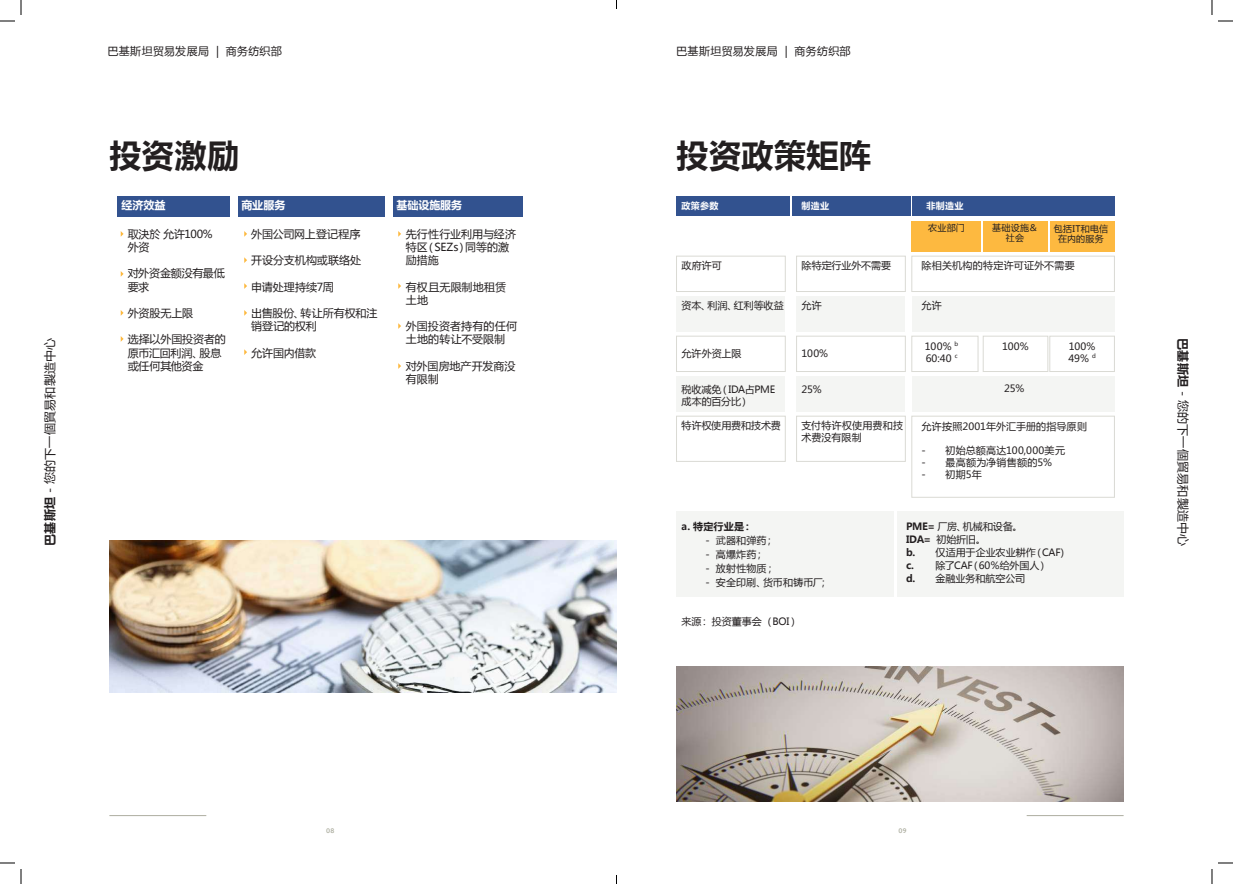
<style>
.page{position:relative;width:1233px;height:884px;background:#fff}
.page>*{position:absolute;margin:0;border:0;box-sizing:border-box;transform-origin:0 0}
.t1{font:700 32px "Microsoft Ya Hei";letter-spacing:.02em;color:#231f20}
.t2{font:12px "Microsoft Ya Hei";letter-spacing:.02em;color:#231f20}
.t3{font:11px/13.2px "Microsoft Ya Hei";color:#231f20}
.t4{font:11px "Microsoft Ya Hei";letter-spacing:.035em;color:#231f20}
.t5{font:700 11px "Microsoft Ya Hei";color:#fff}
.t6{font:10px/13px "Microsoft Ya Hei";letter-spacing:.005em;color:#231f20}
.t7{font:10px "Microsoft Ya Hei";letter-spacing:.025em;color:#231f20}
.t8{font:10px/12px "Microsoft Ya Hei";letter-spacing:-.015em;color:#231f20}
.t9{font:700 10px "Microsoft Ya Hei";letter-spacing:.015em;color:#231f20}
.t10{font:9px/10px "Microsoft Ya Hei";letter-spacing:.025em;color:#231f20;text-align:center}
.t11{font:700 9px "Microsoft Ya Hei";letter-spacing:.035em;color:#fff}
.t12{font:700 7px "Noah";color:#adaea0}
.s1{font-weight:700}
</style>
<div class="page">
<hr style="left:109px;top:815px;width:97px;height:1px;background:#adaea0">
<hr style="left:1026px;top:815px;width:97px;height:1px;background:#adaea0">
<div style="left:676px;top:256px;width:109px;height:36px;background:#fff;border:1px solid #dadad4"></div>
<div style="left:796px;top:256px;width:109px;height:36px;background:#fff;border:1px solid #dadad4"></div>
<div style="left:911px;top:256px;width:203px;height:36px;background:#fff;border:1px solid #dadad4"></div>
<div style="left:911px;top:296px;width:203px;height:35px;background:#f4f5f3"></div>
<div style="left:911px;top:196px;width:203px;height:20px;background:#32528f"></div>
<div style="left:791px;top:196px;width:119px;height:20px;background:#32528f"></div>
<div style="left:676px;top:196px;width:114px;height:20px;background:#32528f"></div>
<div style="left:911px;top:336px;width:67px;height:36px;background:#fff;border:1px solid #dadad4"></div>
<div style="left:911px;top:221px;width:70px;height:30px;background:#fdb940"></div>
<div style="left:983px;top:336px;width:65px;height:36px;background:#fff;border:1px solid #dadad4"></div>
<div style="left:983px;top:221px;width:64px;height:30px;background:#fdb940"></div>
<div style="left:1049px;top:336px;width:65px;height:36px;background:#fff;border:1px solid #dadad4"></div>
<div style="left:1049px;top:221px;width:65px;height:30px;background:#fdb940"></div>
<div style="left:911px;top:376px;width:203px;height:35px;background:#f4f5f3"></div>
<div style="left:897px;top:511px;width:226px;height:85px;background:#f4f5f3"></div>
<div style="left:676px;top:511px;width:218px;height:85px;background:#f4f5f3"></div>
<div style="left:911px;top:416px;width:203px;height:81px;background:#fff;border:1px solid #dadad4"></div>
<div style="left:796px;top:296px;width:109px;height:35px;background:#f4f5f3"></div>
<div style="left:796px;top:336px;width:109px;height:36px;background:#fff;border:1px solid #dadad4"></div>
<div style="left:796px;top:376px;width:109px;height:35px;background:#f4f5f3"></div>
<div style="left:796px;top:416px;width:109px;height:45px;background:#fff;border:1px solid #dadad4"></div>
<div style="left:676px;top:296px;width:109px;height:35px;background:#f4f5f3"></div>
<div style="left:676px;top:336px;width:109px;height:36px;background:#fff;border:1px solid #dadad4"></div>
<div style="left:676px;top:376px;width:109px;height:35px;background:#f4f5f3"></div>
<div style="left:676px;top:416px;width:109px;height:45px;background:#fff;border:1px solid #dadad4"></div>
<img style="left:676px;top:666px;width:447px;height:135px">
<div style="left:117px;top:196px;width:113px;height:20px;background:#32528f"></div>
<div style="left:238px;top:196px;width:147px;height:20px;background:#32528f"></div>
<div style="left:393px;top:196px;width:129px;height:20px;background:#32528f"></div>
<svg style="left:121px;top:231px;width:3px;height:6px"></svg>
<svg style="left:244px;top:231px;width:3px;height:6px"></svg>
<svg style="left:398px;top:231px;width:3px;height:6px"></svg>
<svg style="left:398px;top:283px;width:3px;height:6px"></svg>
<svg style="left:398px;top:323px;width:3px;height:6px"></svg>
<svg style="left:398px;top:363px;width:3px;height:6px"></svg>
<svg style="left:244px;top:257px;width:3px;height:6px"></svg>
<svg style="left:244px;top:283px;width:3px;height:6px"></svg>
<svg style="left:244px;top:310px;width:3px;height:6px"></svg>
<svg style="left:244px;top:349px;width:3px;height:6px"></svg>
<svg style="left:121px;top:271px;width:3px;height:6px"></svg>
<svg style="left:121px;top:310px;width:3px;height:6px"></svg>
<svg style="left:121px;top:336px;width:3px;height:6px"></svg>
<img style="left:109px;top:541px;width:507px;height:151px">
<svg style="left:1218px;top:20px;width:15px;height:2px"></svg>
<svg style="left:1218px;top:862px;width:15px;height:2px"></svg>
<svg style="left:0;top:0;width:22px;height:22px"></svg>
<svg style="left:0;top:862px;width:22px;height:22px"></svg>
<svg style="left:1211px;top:0;width:1px;height:15px"></svg>
<svg style="left:1211px;top:869px;width:1px;height:15px"></svg>
<p class="t2" style="left:42px;top:546px;width:210px;rotate:-90deg"><span class="s1">巴基斯坦</span> - 您的下一個貿易和製造中心</p>
<p class="t4" style="left:107px;top:43px;width:176px">巴基斯坦贸易发展局 | 商务纺织部</p>
<p class="t4" style="left:676px;top:43px;width:176px">巴基斯坦贸易发展局 | 商务纺织部</p>
<h1 class="t1" style="left:109px;top:133px;width:131px">投资激励</h1>
<p class="t5" style="left:121px;top:197px;width:46px">经济效益</p>
<p class="t5" style="left:241px;top:197px;width:45px">商业服务</p>
<p class="t5" style="left:396px;top:197px;width:67px">基础设施服务</p>
<p class="t3" style="left:128px;top:227px;width:87px">取決於 允许100%外资</p>
<p class="t3" style="left:128px;top:266px;width:99px">对外资金额没有最低要求</p>
<p class="t3" style="left:128px;top:306px;width:67px">外资股无上限</p>
<p class="t3" style="left:128px;top:332px;width:100px">选择以外国投资者的原币汇回利润、股息或任何其他资金</p>
<p class="t3" style="left:251px;top:227px;width:111px">外国公司网上登记程序</p>
<p class="t3" style="left:251px;top:253px;width:111px">开设分支机构或联络处</p>
<p class="t3" style="left:251px;top:280px;width:84px">申请处理持续7周</p>
<p class="t3" style="left:251px;top:306px;width:128px">出售股份、转让所有权和注销登记的权利</p>
<p class="t3" style="left:251px;top:346px;width:66px">允许国内借款</p>
<p class="t3" style="left:406px;top:227px;width:112px">先行性行业利用与经济特区（SEZs）同等的激励措施</p>
<p class="t3" style="left:406px;top:280px;width:102px">有权且无限制地租赁土地</p>
<p class="t3" style="left:406px;top:319px;width:113px">外国投资者持有的任何土地的转让不受限制</p>
<p class="t3" style="left:406px;top:359px;width:111px">对外国房地产开发商没有限制</p>
<h1 class="t1" style="left:676px;top:133px;width:196px">投资政策矩阵</h1>
<p class="t11" style="left:681px;top:199px;width:38px">政策参数</p>
<p class="t11" style="left:801px;top:199px;width:29px">制造业</p>
<p class="t11" style="left:926px;top:199px;width:38px">非制造业</p>
<p class="t10" style="left:928px;top:222px;width:38px">农业部门</p>
<p class="t10" style="left:992px;top:222px;width:47px">基础设施＆社会</p>
<p class="t10" style="left:1054px;top:223px;width:56px">包括IT和电信在内的服务</p>
<p class="t6" style="left:681px;top:259px;width:42px">政府许可</p>
<p class="t6" style="left:681px;top:298px;width:104px">资本、利润、红利等收益</p>
<p class="t6" style="left:681px;top:346px;width:61px">允许外资上限</p>
<p class="t8" style="left:681px;top:383px;width:95px">税收减免（IDA占PME成本的百分比）</p>
<p class="t6" style="left:681px;top:418px;width:101px">特许权使用费和技术费</p>
<p class="t6" style="left:801px;top:259px;width:91px">除特定行业外不需要</p>
<p class="t6" style="left:801px;top:298px;width:22px">允许</p>
<p class="t6" style="left:801px;top:346px;width:28px">100%</p>
<p class="t6" style="left:801px;top:382px;width:22px">25%</p>
<p class="t6" style="left:801px;top:419px;width:103px;line-height:12px">支付特许权使用费和技术费没有限制</p>
<p class="t7" style="left:921px;top:259px;width:155px">除相关机构的特定许可证外不需要</p>
<p class="t6" style="left:921px;top:298px;width:22px">允许</p>
<p class="t6" style="left:925px;top:340px;width:35px;line-height:12px">100% <sup>b<br></sup>60:40 <sup>c</sup></p>
<p class="t6" style="left:1002px;top:339px;width:28px">100%</p>
<p class="t6" style="left:1004px;top:381px;width:22px">25%</p>
<p class="t6" style="left:1068px;top:340px;width:29px;line-height:12px">100%<br>49% <sup>d</sup></p>
<p class="t6" style="left:921px;top:419px;width:167px">允许按照2001年外汇手册的指导原则</p>
<p class="t6" style="left:921px;top:443px;width:145px">- 初始总额高达100,000美元</p>
<p class="t7" style="left:921px;top:455px;width:132px">- 最高额为净销售额的5%</p>
<p class="t6" style="left:921px;top:467px;width:62px">- 初期5年</p>
<p class="t9" style="left:681px;top:519px;width:72px">a. 特定行业是：</p>
<p class="t6" style="left:705px;top:533px;width:71px">- 武器和弹药；</p>
<p class="t6" style="left:705px;top:547px;width:61px">- 高爆炸药；</p>
<p class="t6" style="left:705px;top:561px;width:71px">- 放射性物质；</p>
<p class="t6" style="left:705px;top:575px;width:125px">- 安全印刷、货币和铸币厂；</p>
<p class="t6" style="left:681px;top:614px;width:118px">来源： 投资董事会 （BOI）</p>
<p class="t6" style="left:906px;top:519px;width:160px"><span class="s1">PME=</span> 厂房、机械和设备。<br><span class="s1">IDA=</span> 初始折旧。<br><span class="s1">b.</span> 仅适用于企业农业耕作（CAF) <span class="s1">c.</span> 除了CAF（60％给外国人）<br><span class="s1">d.</span> 金融业务和航空公司</p>
<p class="t2" style="left:1191px;top:338px;width:210px;rotate:90deg"><span class="s1">巴基斯坦</span> - 您的下一個貿易和製造中心</p>
<p class="t12" style="left:326px;top:826px;width:10px">08</p>
<p class="t12" style="left:898px;top:826px;width:10px">09</p>
</div>
